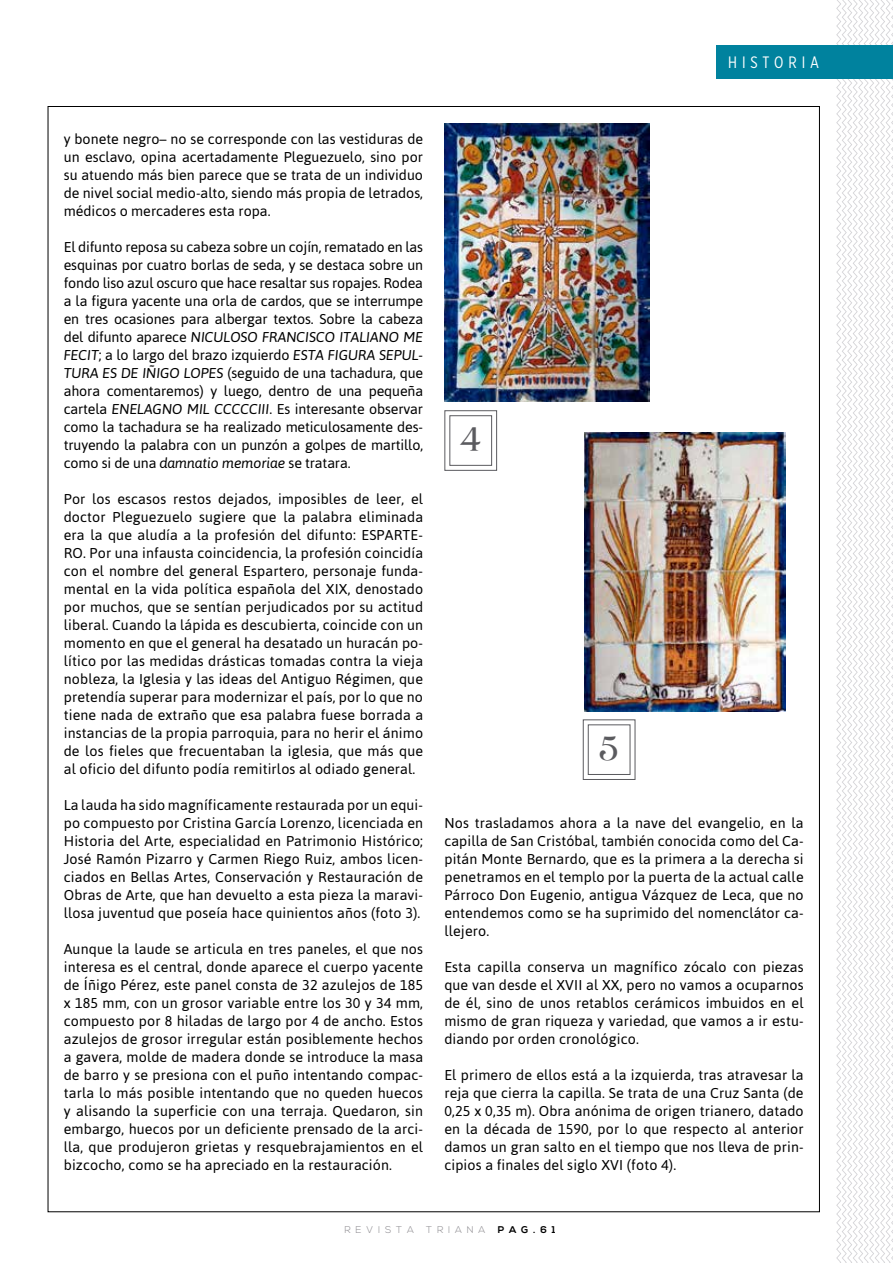
<style>
.page{position:relative;width:893px;height:1263px;background:#fff}
.page>*{position:absolute;margin:0;border:0;box-sizing:border-box;transform-origin:0 0}
.t1{font:33px "Afterglow";color:#5b5b5f}
.t2{font:16.5px "Gotham X Narrow";letter-spacing:.3em;color:#fff}
.t3{font:14.25px/18px "Asap";letter-spacing:.01em;color:#000;text-align:justify}
.t4{font:300 9.75px "Nexa";letter-spacing:.5em;color:#89878c}
.t5{font:700 9.75px "Nexa";color:#000}
.s1{font-style:italic}
</style>
<div class="page">
<svg style="left:836px;top:0;width:57px;height:1263px"></svg>
<div style="left:716px;top:46px;width:177px;height:33px;background:#00829e"></div>
<img style="left:444px;top:123px;width:206px;height:279px">
<img style="left:584px;top:432px;width:201px;height:280px">
<svg style="left:444px;top:410px;width:54px;height:61px"></svg>
<div style="left:449px;top:415px;width:43px;height:51px;border:1px solid #5b5b5f"></div>
<svg style="left:582px;top:719px;width:54px;height:61px"></svg>
<div style="left:588px;top:724px;width:42px;height:51px;border:1px solid #5b5b5f"></div>
<p class="t2" style="left:728px;top:52px;width:92px">HISTORIA</p>
<p class="t3" style="left:64px;top:130px;width:361px">y bonete negro– no se corresponde con las vestiduras de un esclavo, opina acertadamente Pleguezuelo, sino por su atuendo más bien parece que se trata de un individuo de nivel social medio-alto, siendo más propia de letrados, médicos o mercaderes esta ropa.</p>
<p class="t3" style="left:64px;top:238px;width:361px">El difunto reposa su cabeza sobre un cojín, rematado en las esquinas por cuatro borlas de seda, y se destaca sobre un fondo liso azul oscuro que hace resaltar sus ropajes. Rodea a la figura yacente una orla de cardos, que se interrumpe en tres ocasiones para albergar textos. Sobre la cabeza del difunto aparece <span class="s1">NICULOSO FRANCISCO ITALIANO ME FECIT</span>; a lo largo del brazo izquierdo <span class="s1">ESTA FIGURA SEPUL-TURA ES DE IÑIGO LOPES</span> (seguido de una tachadura, que ahora comentaremos) y luego, dentro de una pequeña cartela <span class="s1">ENELAGNO MIL CCCCCIII</span>. Es interesante observar como la tachadura se ha realizado meticulosamente des&shy;truyendo la palabra con un punzón a golpes de martillo, como si de una <span class="s1">damnatio memoriae</span> se tratara.</p>
<p class="t3" style="left:64px;top:490px;width:361px">Por los escasos restos dejados, imposibles de leer, el doctor Pleguezuelo sugiere que la palabra eliminada era la que aludía a la profesión del difunto: ESPARTE-RO. Por una infausta coincidencia, la profesión coincidía con el nombre del general Espartero, personaje funda&shy;mental en la vida política española del XIX, denostado por muchos, que se sentían perjudicados por su actitud liberal. Cuando la lápida es descubierta, coincide con un momento en que el general ha desatado un huracán po&shy;lítico por las medidas drásticas tomadas contra la vieja nobleza, la Iglesia y las ideas del Antiguo Régimen, que pretendía superar para modernizar el país, por lo que no tiene nada de extraño que esa palabra fuese borrada a instancias de la propia parroquia, para no herir el ánimo de los fieles que frecuentaban la iglesia, que más que al oficio del difunto podía remitirlos al odiado general.</p>
<p class="t3" style="left:64px;top:796px;width:361px">La lauda ha sido magníficamente restaurada por un equi&shy;po compuesto por Cristina García Lorenzo, licenciada en Historia del Arte, especialidad en Patrimonio Histórico; José Ramón Pizarro y Carmen Riego Ruiz, ambos licen&shy;ciados en Bellas Artes, Conservación y Restauración de Obras de Arte, que han devuelto a esta pieza la maravi&shy;llosa juventud que poseía hace quinientos años (foto 3).</p>
<p class="t3" style="left:64px;top:940px;width:361px">Aunque la laude se articula en tres paneles, el que nos interesa es el central, donde aparece el cuerpo yacente de Íñigo Pérez, este panel consta de 32 azulejos de 185 x 185 mm, con un grosor variable entre los 30 y 34 mm, compuesto por 8 hiladas de largo por 4 de ancho. Estos azulejos de grosor irregular están posiblemente hechos a gavera, molde de madera donde se introduce la masa de barro y se presiona con el puño intentando compac&shy;tarla lo más posible intentando que no queden huecos y alisando la superficie con una terraja. Quedaron, sin embargo, huecos por un deficiente prensado de la arci&shy;lla, que produjeron grietas y resquebrajamientos en el bizcocho, como se ha apreciado en la restauración.</p>
<p class="t1" style="left:460px;top:420px;width:22px">4</p>
<p class="t1" style="left:600px;top:729px;width:20px">5</p>
<p class="t3" style="left:444px;top:814px;width:361px">Nos trasladamos ahora a la nave del evangelio, en la capilla de San Cristóbal, también conocida como del Ca&shy;pitán Monte Bernardo, que es la primera a la derecha si penetramos en el templo por la puerta de la actual calle Párroco Don Eugenio, antigua Vázquez de Leca, que no entendemos como se ha suprimido del nomenclátor ca&shy;llejero.</p>
<p class="t3" style="left:444px;top:958px;width:361px">Esta capilla conserva un magnífico zócalo con piezas que van desde el XVII al XX, pero no vamos a ocuparnos de él, sino de unos retablos cerámicos imbuidos en el mismo de gran riqueza y variedad, que vamos a ir estu&shy;diando por orden cronológico.</p>
<p class="t3" style="left:444px;top:1066px;width:361px">El primero de ellos está a la izquierda, tras atravesar la reja que cierra la capilla. Se trata de una Cruz Santa (de 0,25 x 0,35 m). Obra anónima de origen trianero, datado en la década de 1590, por lo que respecto al anterior damos un gran salto en el tiempo que nos lleva de prin&shy;cipios a finales del siglo XVI (foto 4).</p>
<p class="t4" style="left:344px;top:1224px;width:71px">REVISTA</p>
<p class="t4" style="left:426px;top:1224px;width:61px">TRIANA</p>
<p class="t5" style="left:498px;top:1224px;width:59px">PAG.61</p>
</div>
